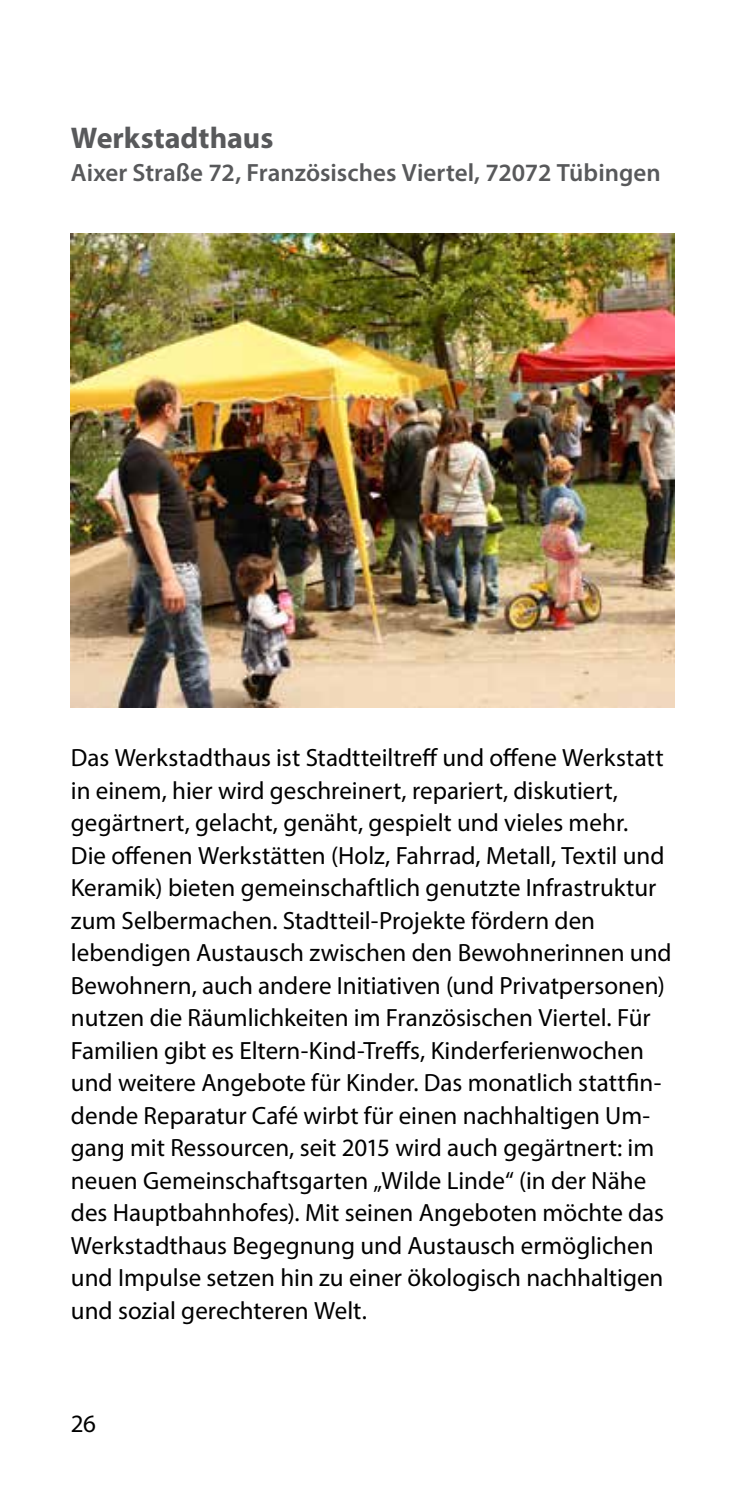
<style>
.page{position:relative;width:745px;height:1489px;background:#fff}
.page>*{position:absolute;margin:0;border:0;box-sizing:border-box;transform-origin:0 0}
.t1{font:700 30px "Myriad Pro";color:#58595b}
.t2{font:25px/32.5px "Myriad Pro";color:#000}
.t3{font:600 25px "Myriad Pro";color:#58595b}
</style>
<div class="page">
<img style="left:71px;top:234px;width:602px;height:473px">
<p class="t1" style="left:71px;top:119px;width:204px">Werkstadthaus</p>
<p class="t3" style="left:71px;top:156px;width:591px">Aixer Straße 72, Französisches Viertel, 72072 Tübingen</p>
<p class="t2" style="left:71px;top:741px;width:602px">Das Werkstadthaus ist Stadtteiltreff und offene Werkstatt in einem, hier wird geschreinert, repariert, diskutiert, gegärtnert, gelacht, genäht, gespielt und vieles mehr.<br>Die offenen Werkstätten (Holz, Fahrrad, Metall, Textil und Keramik) bieten gemeinschaftlich genutzte Infrastruktur zum Selbermachen. Stadtteil-Projekte fördern den lebendigen Austausch zwischen den Bewohnerinnen und Bewohnern, auch andere Initiativen (und Privatpersonen) nutzen die Räumlichkeiten im Französischen Viertel. Für Familien gibt es Eltern-Kind-Treffs, Kinderferienwochen und weitere Angebote für Kinder. Das monatlich stattfin&shy;dende Reparatur Café wirbt für einen nachhaltigen Um&shy;gang mit Ressourcen, seit 2015 wird auch gegärtnert: im neuen Gemeinschaftsgarten „Wilde Linde“ (in der Nähe des Hauptbahnhofes). Mit seinen Angeboten möchte das Werkstadthaus Begegnung und Austausch ermöglichen und Impulse setzen hin zu einer ökologisch nachhaltigen und sozial gerechteren Welt.</p>
<p class="t2" style="left:71px;top:1406px;width:27px">26</p>
</div>
